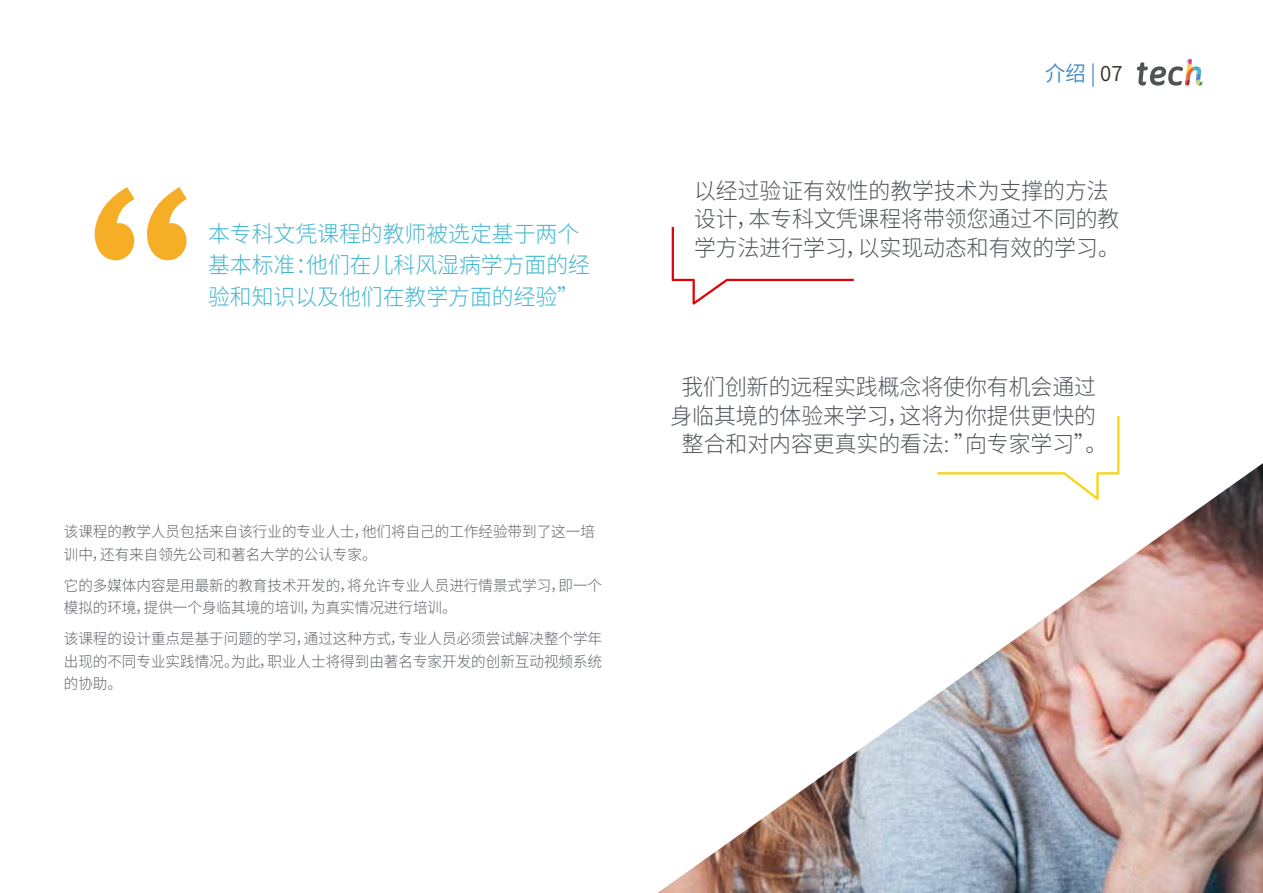
<style>
.page{position:relative;width:1263px;height:893px;background:#fff}
.page>*{position:absolute;margin:0;border:0;box-sizing:border-box;transform-origin:0 0}
.t1{font:300 22.5px/28.5px "Source Han Sans CN";color:#52555b}
.t2{font:300 22.5px/31.5px "Source Han Sans CN";color:#43b7cf}
.t3{font:21px "Source Han Sans CN";color:#4089c5}
.t4{font:300 15px/22.5px "Source Han Sans CN";color:#61646a}
.s1{color:#312e20}
</style>
<div class="page">
<img style="left:657px;top:463px;width:606px;height:430px">
<svg style="left:95px;top:187px;width:92px;height:73px"></svg>
<svg style="left:671px;top:226px;width:183px;height:79px"></svg>
<svg style="left:935px;top:416px;width:185px;height:87px"></svg>
<svg style="left:1137px;top:59px;width:65px;height:27px"></svg>
<h1 class="t2" style="left:208px;top:218px;width:383px">本专科文凭课程的教师被选定基于两个基本标准：他们在儿科风湿病学方面的经验和知识以及他们在教学方面的经验”</h1>
<p class="t4" style="left:64px;top:521px;width:533px">该课程的教学人员包括来自该行业的专业人士，他们将自己的工作经验带到了这一培训中，还有来自领先公司和著名大学的公认专家。</p>
<p class="t4" style="left:64px;top:574px;width:540px">它的多媒体内容是用最新的教育技术开发的，将允许专业人员进行情景式学习，即一个模拟的环境，提供一个身临其境的培训，为真实情况进行培训。</p>
<p class="t4" style="left:64px;top:628px;width:540px;text-align:justify">该课程的设计重点是基于问题的学习，通过这种方式，专业人员必须尝试解决整个学年出现的不同专业实践情况。为此，职业人士将得到由著名专家开发的创新互动视频系统的协助。</p>
<h2 class="t3" style="left:1045px;top:61px;width:79px">介绍 | <span class="s1">07</span></h2>
<h1 class="t1" style="left:694px;top:177px;width:427px">以经过验证有效性的教学技术为支撑的方法设计，本专科文凭课程将带领您通过不同的教学方法进行学习，以实现动态和有效的学习。</h1>
<h1 class="t1" style="left:670px;top:373px;width:438px;text-align:center">我们创新的远程实践概念将使你有机会通过身临其境的体验来学习，这将为你提供更快的整合和对内容更真实的看法: ”向专家学习”。</h1>
</div>
